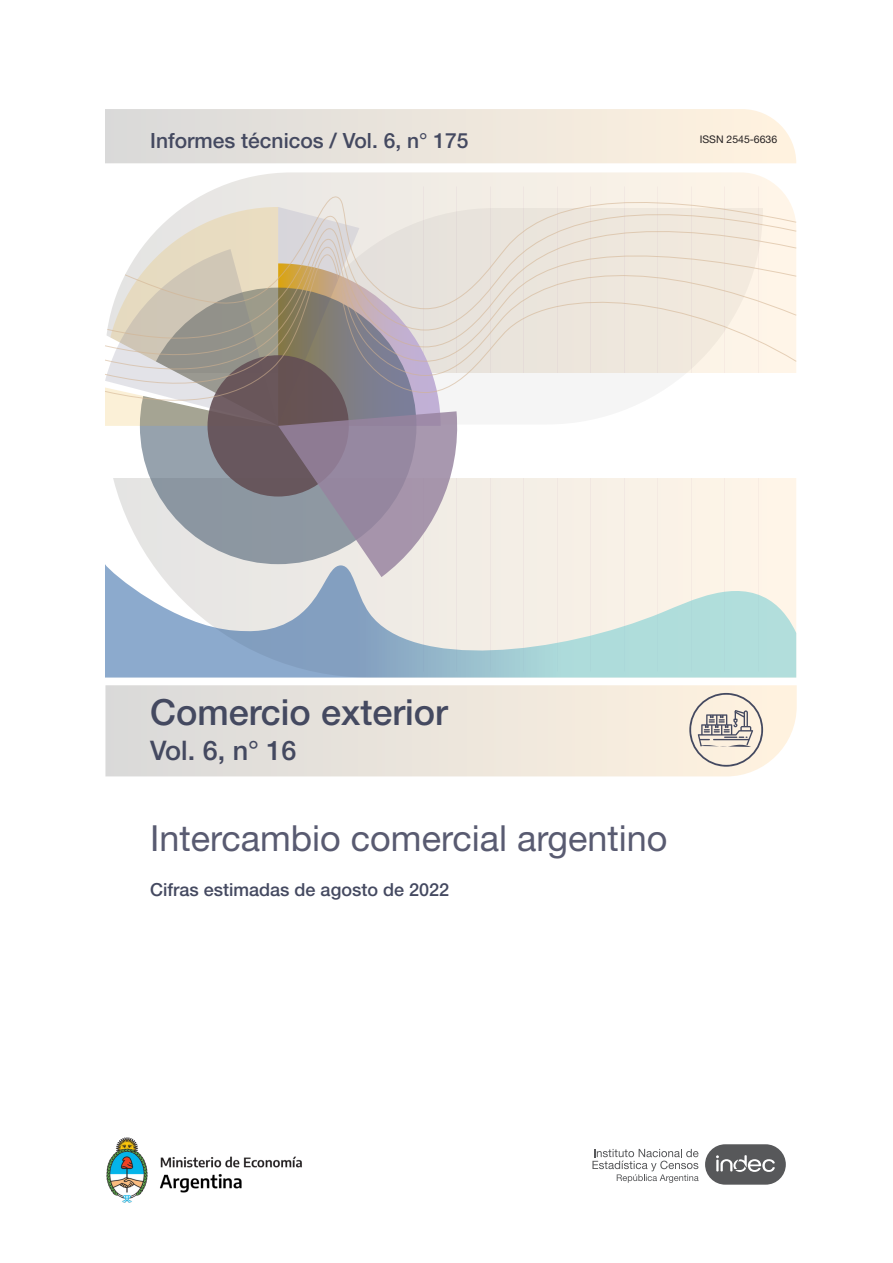
<style>
.page{position:relative;width:893px;height:1263px;background:#fff}
.page>*{position:absolute;margin:0;border:0;box-sizing:border-box;transform-origin:0 0}
.H1_título_portada{font:36px "Helvetica Neue LT Std";color:#595b71}
.t1{font:500 36px "Helvetica Neue LT Std";color:#444960}
.t2{font:500 27px "Helvetica Neue LT Std";color:#444960}
.t3{font:500 21px "Helvetica Neue LT Std";color:#444960}
.t4{font:500 18px "Helvetica Neue LT Std";color:#444960}
.t5{font:10.5px "Helvetica Neue LT Std";color:#231f20}
</style>
<div class="page">
<img style="left:106px;top:1137px;width:196px;height:66px">
<svg style="left:705px;top:1144px;width:81px;height:41px"></svg>
<svg style="left:592px;top:1149px;width:107px;height:34px"></svg>
<svg style="left:200px;top:172px;width:596px;height:392px;background:#f7f0e7"></svg>
<div style="left:103px;top:374px;width:697px;height:104px;background:#fff"></div>
<svg style="left:105px;top:401px;width:352px;height:163px;background:#a49fa9"></svg>
<svg style="left:105px;top:564px;width:691px;height:113px;background:#c4d5da"></svg>
<svg style="left:180px;top:197px;width:616px;height:13px;background:#f1ece4"></svg>
<svg style="left:152px;top:210px;width:644px;height:26px;background:#ebe4da"></svg>
<svg style="left:146px;top:236px;width:650px;height:7px;background:#e9e2d7"></svg>
<svg style="left:140px;top:243px;width:656px;height:8px;background:#e9e2d7"></svg>
<svg style="left:105px;top:251px;width:691px;height:150px;background:#d4cdc5"></svg>
<svg style="left:105px;top:109px;width:691px;height:54px;background:#ece6dc"></svg>
<svg style="left:105px;top:685px;width:692px;height:91px;background:#ebe5dc"></svg>
<svg style="left:689px;top:693px;width:74px;height:74px;background:#d9d0c6"></svg>
<p class="t3" style="left:150px;top:128px;width:320px">Informes técnicos / Vol. 6, n° 175</p>
<p class="t5" style="left:700px;top:133px;width:79px">ISSN 2545-6636</p>
<p class="t1" style="left:150px;top:691px;width:299px">Comercio exterior</p>
<p class="t2" style="left:150px;top:735px;width:148px">Vol. 6, n° 16</p>
<p class="H1_título_portada" style="left:150px;top:816px;width:519px">Intercambio comercial argentino</p>
<p class="t4" style="left:150px;top:879px;width:300px">Cifras estimadas de agosto de 2022</p>
</div>
